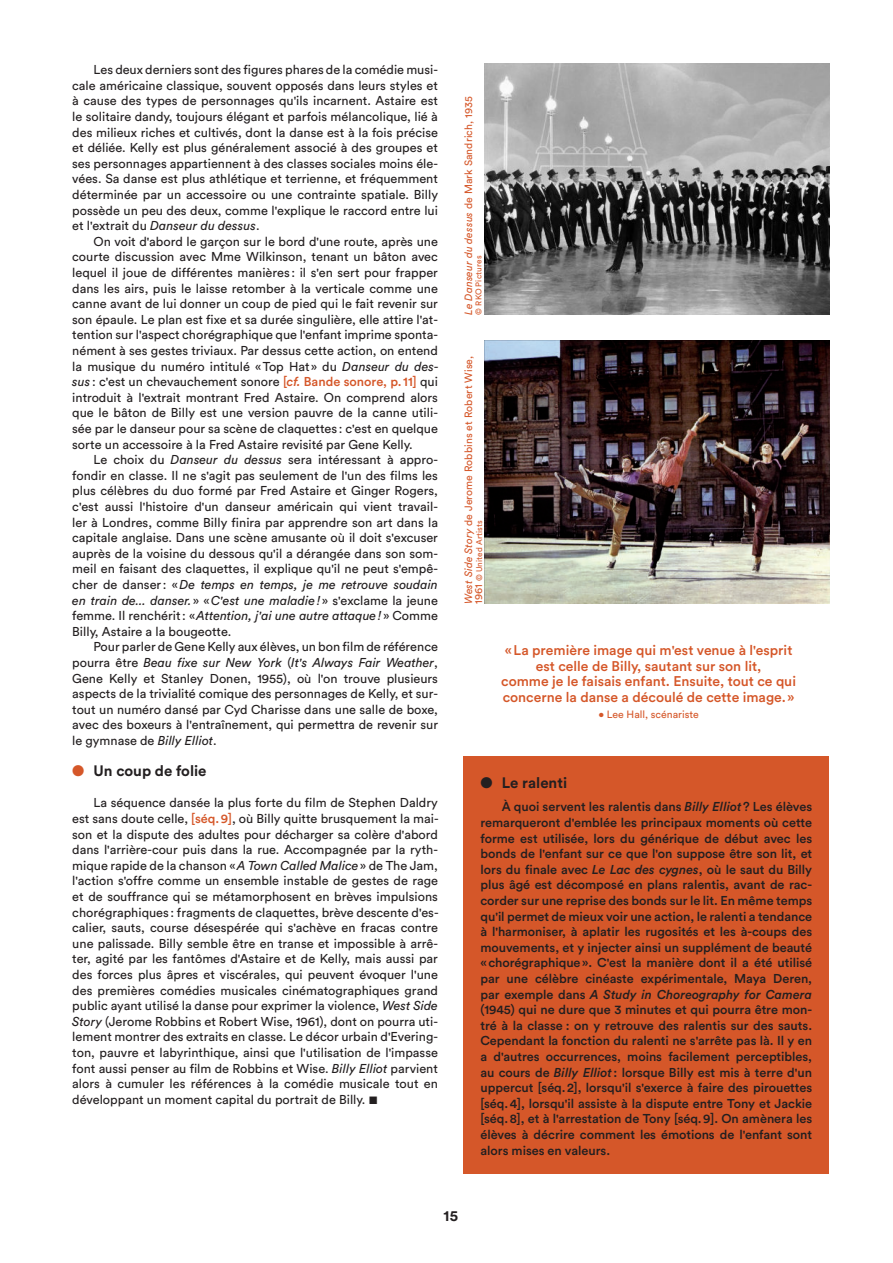
<style>
.page{position:relative;width:893px;height:1263px;background:#fff}
.page>*{position:absolute;margin:0;border:0;box-sizing:border-box;transform-origin:0 0}
.t1{font:700 15px "Circular Std";color:#231f20}
.t2{font:500 13.95px/15.6px "Circular Std";color:#d55729;text-align:center}
.t3{font:12.75px/15.6px "Circular Std";color:#231f20;text-align:justify}
.t4{font:500 12.75px/15.6px "Circular Std";letter-spacing:-.005em;color:#231f20;text-align:justify}
.t5{font:10.5px "Circular Std";letter-spacing:.01em;color:#d55729}
.t6{font:8.25px "Circular Std";letter-spacing:.01em;color:#d55729}
.s1{font-style:italic}
.s2{font-weight:500;color:#d55729}
.s3{font-weight:500;font-style:italic;color:#d55729}
.s4{color:#d55729}
.s5{font-size:10.5px}
</style>
<div class="page">
<div style="left:463px;top:756px;width:366px;height:418px;background:#d55729"></div>
<img style="left:485px;top:64px;width:344px;height:251px">
<img style="left:485px;top:340px;width:344px;height:264px">
<p class="t3" style="left:72px;top:62px;width:367px;text-indent:21px">Les deux derniers sont des figures phares de la comédie musi&shy;cale américaine classique, souvent opposés dans leurs styles et à cause des types de personnages qu'ils incarnent. Astaire est le solitaire dandy, toujours élégant et parfois mélancolique, lié à des milieux riches et cultivés, dont la danse est à la fois précise et déliée. Kelly est plus généralement associé à des groupes et ses personnages appartiennent à des classes sociales moins éle&shy;vées. Sa danse est plus athlétique et terrienne, et fréquemment déterminée par un accessoire ou une contrainte spatiale. Billy possède un peu des deux, comme l'explique le raccord entre lui et l'extrait du <span class="s1">Danseur du dessus</span>.</p>
<p class="t3" style="left:72px;top:234px;width:368px;text-indent:21px">On voit d'abord le garçon sur le bord d'une route, après une courte discussion avec Mme Wilkinson, tenant un bâton avec lequel il joue de différentes manières : il s'en sert pour frapper dans les airs, puis le laisse retomber à la verticale comme une canne avant de lui donner un coup de pied qui le fait revenir sur son épaule. Le plan est fixe et sa durée singulière, elle attire l'at&shy;tention sur l'aspect chorégraphique que l'enfant imprime sponta&shy;nément à ses gestes triviaux. Par dessus cette action, on entend la musique du numéro intitulé « Top Hat » du <span class="s1">Danseur du des&shy;sus</span> : c'est un chevauchement sonore <span class="s2">[</span><span class="s3">cf.</span> <span class="s2">Bande sonore, p. 11]</span> qui introduit à l'extrait montrant Fred Astaire. On comprend alors que le bâton de Billy est une version pauvre de la canne utili&shy;sée par le danseur pour sa scène de claquettes : c'est en quelque sorte un accessoire à la Fred Astaire revisité par Gene Kelly.</p>
<p class="t3" style="left:72px;top:452px;width:367px;text-indent:21px">Le choix du <span class="s1">Danseur du dessus</span> sera intéressant à appro&shy;fondir en classe. Il ne s'agit pas seulement de l'un des films les plus célèbres du duo formé par Fred Astaire et Ginger Rogers, c'est aussi l'histoire d'un danseur américain qui vient travail&shy;ler à Londres, comme Billy finira par apprendre son art dans la capitale anglaise. Dans une scène amusante où il doit s'excuser auprès de la voisine du dessous qu'il a dérangée dans son som&shy;meil en faisant des claquettes, il explique qu'il ne peut s'empê&shy;cher de danser : « <span class="s1">De temps en temps, je me retrouve soudain en train de... danser.</span> » « <span class="s1">C'est une maladie !</span> » s'exclame la jeune femme. Il renchérit : « <span class="s1">Attention, j'ai une autre attaque !</span> » Comme Billy, Astaire a la bougeotte.</p>
<p class="t3" style="left:72px;top:639px;width:367px;text-indent:21px">Pour parler de Gene Kelly aux élèves, un bon film de référence pourra être <span class="s1">Beau fixe sur New York</span> (<span class="s1">It's Always Fair Weather</span>, Gene Kelly et Stanley Donen, 1955), où l'on trouve plusieurs aspects de la trivialité comique des personnages de Kelly, et sur&shy;tout un numéro dansé par Cyd Charisse dans une salle de boxe, avec des boxeurs à l'entraînement, qui permettra de revenir sur le gymnase de <span class="s1">Billy Elliot</span>.</p>
<p class="t1" style="left:72px;top:763px;width:136px"><span class="s4">●</span> Un coup de folie</p>
<p class="t3" style="left:72px;top:795px;width:368px;text-align:left;text-indent:21px">La séquence dansée la plus forte du film de Stephen Daldry est sans doute celle, <span class="s2">[séq. 9]</span>, où Billy quitte brusquement la mai&shy;son et la dispute des adultes pour décharger sa colère d'abord dans l'arrière-cour puis dans la rue. Accompagnée par la ryth&shy;mique rapide de la chanson « <span class="s1">A Town Called Malice</span> » de The Jam, l'action s'offre comme un ensemble instable de gestes de rage et de souffrance qui se métamorphosent en brèves impulsions chorégraphiques : fragments de claquettes, brève descente d'es&shy;calier, sauts, course désespérée qui s'achève en fracas contre une palissade. Billy semble être en transe et impossible à arrê&shy;ter, agité par les fantômes d'Astaire et de Kelly, mais aussi par des forces plus âpres et viscérales, qui peuvent évoquer l'une des premières comédies musicales cinématographiques grand public ayant utilisé la danse pour exprimer la violence, <span class="s1">West Side Story</span> (Jerome Robbins et Robert Wise, 1961), dont on pourra uti&shy;lement montrer des extraits en classe. Le décor urbain d'Evering&shy;ton, pauvre et labyrinthique, ainsi que l'utilisation de l'impasse font aussi penser au film de Robbins et Wise. <span class="s1">Billy Elliot</span> parvient alors à cumuler les références à la comédie musicale tout en développant un moment capital du portrait de Billy. <span class="s5">■</span></p>
<p class="t5" style="left:463px;top:315px;width:220px;rotate:-90deg"><span class="s1">Le Danseur du dessus</span> de Mark Sandrich, 1935</p>
<p class="t6" style="left:474px;top:315px;width:60px;rotate:-90deg">© RKO Pictures</p>
<p class="t5" style="left:463px;top:604px;width:250px;rotate:-90deg"><span class="s1">West Side Story</span> de Jerome Robbins et Robert Wise,</p>
<p class="t6" style="left:475px;top:604px;width:85px;rotate:-90deg"><span class="s5">1961</span> © United Artists</p>
<p class="t2" style="left:501px;top:643px;width:296px">« La première image qui m'est venue à l'esprit est celle de Billy, sautant sur son lit,<br>comme je le faisais enfant. Ensuite, tout ce qui concerne la danse a découlé de cette image. »</p>
<p class="t5" style="left:598px;top:708px;width:102px">• Lee Hall, scénariste</p>
<p class="t1" style="left:480px;top:775px;width:88px">● Le ralenti</p>
<p class="t4" style="left:480px;top:799px;width:333px;text-indent:21px">À quoi servent les ralentis dans <span class="s1">Billy Elliot</span> ? Les élèves remarqueront d'emblée les principaux moments où cette forme est utilisée, lors du générique de début avec les bonds de l'enfant sur ce que l'on suppose être son lit, et lors du finale avec <span class="s1">Le Lac des cygnes</span>, où le saut du Billy plus âgé est décomposé en plans ralentis, avant de rac&shy;corder sur une reprise des bonds sur le lit. En même temps qu'il permet de mieux voir une action, le ralenti a tendance à l'harmoniser, à aplatir les rugosités et les à-coups des mouvements, et y injecter ainsi un supplément de beauté « chorégraphique ». C'est la manière dont il a été utilisé par une célèbre cinéaste expérimentale, Maya Deren, par exemple dans <span class="s1">A Study in Choreography for Camera </span>(1945) qui ne dure que 3 minutes et qui pourra être mon&shy;tré à la classe : on y retrouve des ralentis sur des sauts.<br>Cependant la fonction du ralenti ne s'arrête pas là. Il y en a d'autres occurrences, moins facilement perceptibles, au cours de <span class="s1">Billy Elliot</span> : lorsque Billy est mis à terre d'un uppercut [séq. 2], lorsqu'il s'exerce à faire des pirouettes [séq. 4], lorsqu'il assiste à la dispute entre Tony et Jackie [séq. 8], et à l'arrestation de Tony [séq. 9]. On amènera les élèves à décrire comment les émotions de l'enfant sont alors mises en valeurs.</p>
<p class="t1" style="left:443px;top:1207px;width:16px">15</p>
</div>
